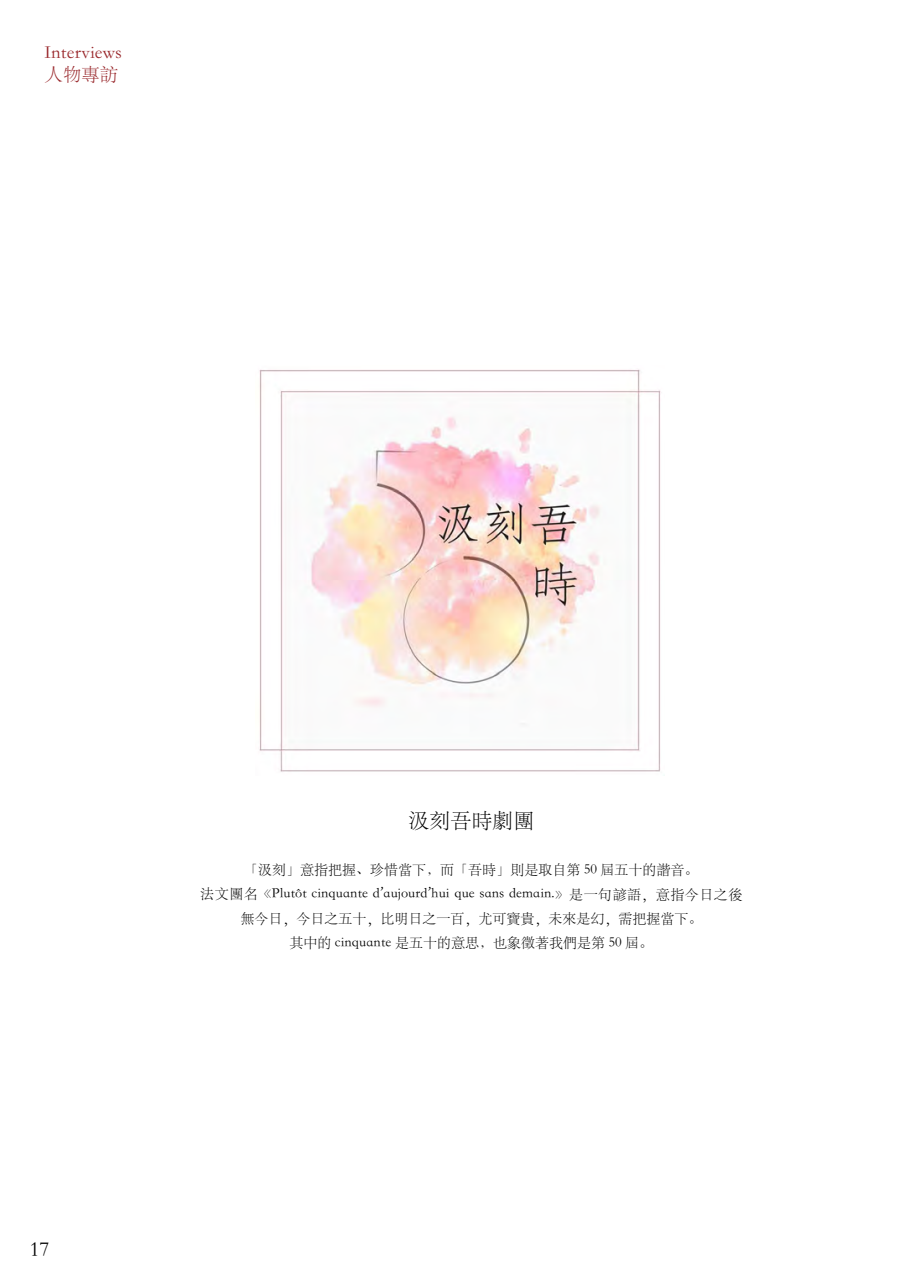
<style>
.page{position:relative;width:903px;height:1275px;background:#fff}
.page>*{position:absolute;margin:0;border:0;box-sizing:border-box;transform-origin:0 0}
.t1{font:21px "ST Song";color:#000}
.t2{font:18.38px/21px "ST Song";color:#982529}
.t3{font:14px/24.5px "ST Song";color:#000;text-align:center}
.t4{font:300 14px "Adobe Song Std";color:#000}
.s1{font-family:"Adobe Song Std";font-weight:300}
</style>
<div class="page">
<img style="left:259px;top:369px;width:402px;height:403px">
<h2 class="t2" style="left:45px;top:42px;width:79px">Interviews人物專訪</h2>
<h1 class="t1" style="left:30px;top:1237px;width:21px">17</h1>
<h1 class="t1" style="left:408px;top:807px;width:127px">汲刻吾時劇團</h1>
<p class="t3" style="left:200px;top:856px;width:544px">「汲刻」意指把握、珍惜當下，而「吾時」則是取自第 50 屆五十的諧音。<br>法文團名《Plutôt cinquante d’aujourd’hui que sans demain.<span class="s1">》是一句諺語，意指今日之後</span></p>
<p class="t4" style="left:240px;top:911px;width:463px">無今日，今日之五十，比明日之一百，尤可寶貴，未來是幻，需把握當下。</p>
<p class="t3" style="left:289px;top:930px;width:365px">其中的 cinquante 是五十的意思，也象徵著我們是第 50 屆。</p>
</div>
